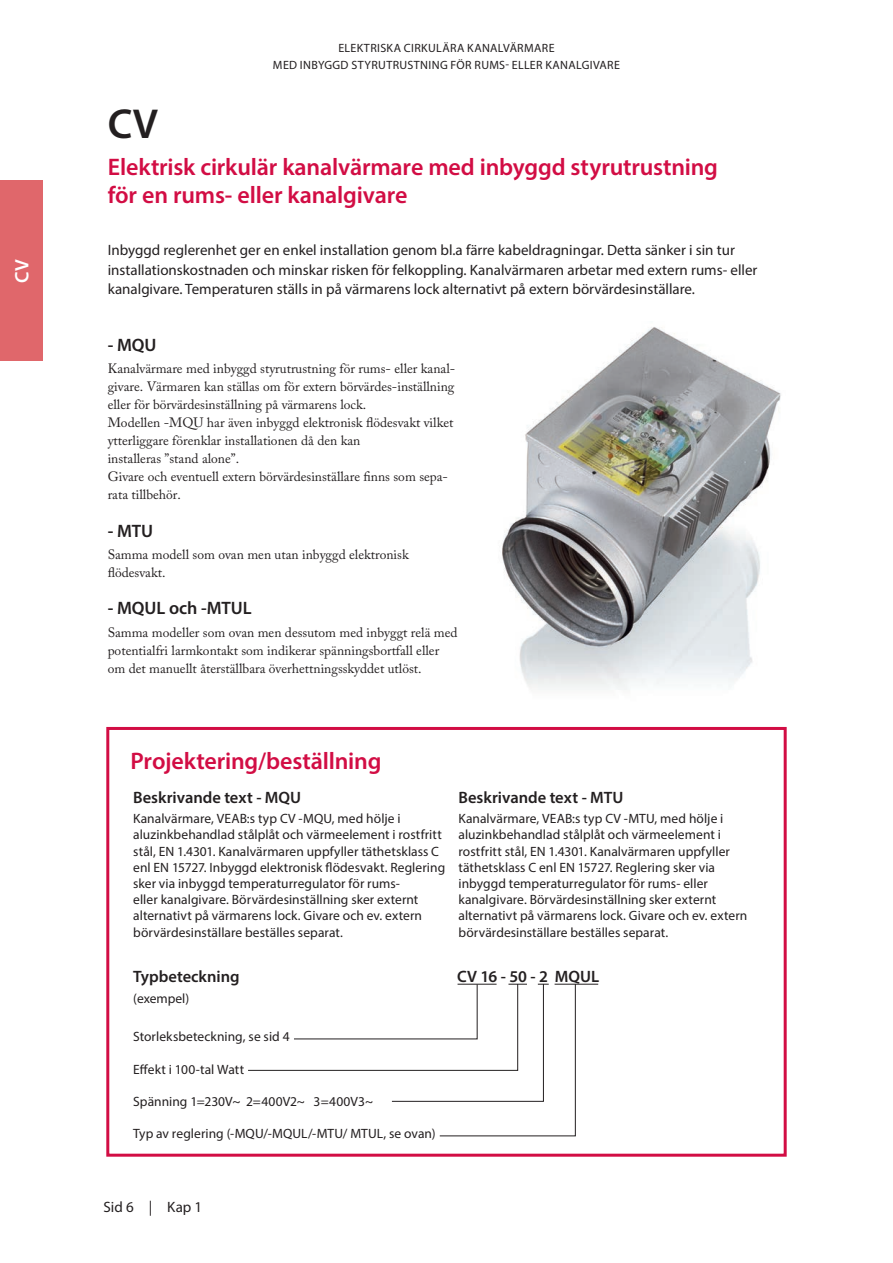
<style>
.page{position:relative;width:893px;height:1263px;background:#fff}
.page>*{position:absolute;margin:0;border:0;box-sizing:border-box;transform-origin:0 0}
.Rubrik_-_Svart{font:600 42px "Myriad Pro";color:#231f20}
.Mell2_-_Röd{font:600 24px "Myriad Pro";letter-spacing:-.01em;color:#d20d44}
.t1{font:600 19.5px "Myriad Pro";color:#fff}
.Mell_-_Svart{font:600 18px "Myriad Pro";letter-spacing:-.005em;color:#231f20}
.Beskrivande_text_-_r{font:600 16.5px "Myriad Pro";color:#231f20}
.Beskrivande_text_-_t{font:600 16.5px "Myriad Pro";color:#231f20}
.Ingress{font:15px/19.5px "Myriad Pro";color:#231f20}
.Beskrivande_text_-_b{font:13.5px/16.2px "Myriad Pro";letter-spacing:.005em;color:#231f20}
.bröd{font:13.5px/18px "Adobe Caslon Pro";color:#231f20}
.Beskrivande_text_-_X{font:13.5px "Myriad Pro";letter-spacing:.005em;color:#231f20}
.TOP{font:12px "Myriad Pro";letter-spacing:.03em;color:#231f20}
</style>
<div class="page">
<img style="left:502px;top:327px;width:279px;height:363px">
<div style="left:106px;top:727px;width:681px;height:430px;border:3px solid #d20d44"></div>
<svg style="left:248px;top:983px;width:328px;height:153px"></svg>
<hr style="left:555px;top:984px;width:43px;height:1px;background:#231f20">
<div style="left:0;top:181px;width:43px;height:180px;background:#e0676b"></div>
<h3 class="t1" style="left:10px;top:283px;width:25px;rotate:-90deg">CV</h3>
<p class="TOP" style="left:338px;top:40px;width:218px">ELEKTRISKA CIRKULÄRA KANALVÄRMARE</p>
<p class="TOP" style="left:273px;top:57px;width:349px">MED INBYGGD STYRUTRUSTNING FÖR RUMS- ELLER KANALGIVARE</p>
<p class="Rubrik_-_Svart" style="left:108px;top:97px;width:52px">CV</p>
<p class="Mell2_-_Röd" style="left:108px;top:151px;width:612px">Elektrisk cirkulär kanalvärmare med inbyggd styrutrustning</p>
<p class="Mell2_-_Röd" style="left:108px;top:179px;width:301px">för en rums- eller kanalgivare</p>
<p class="Ingress" style="left:108px;top:240px;width:629px">Inbyggd reglerenhet ger en enkel installation genom bl.a färre kabeldragningar. Detta sänker i sin tur</p>
<p class="Ingress" style="left:108px;top:260px;width:651px">installationskostnaden och minskar risken för felkoppling. Kanalvärmaren arbetar med extern rums- eller kanalgivare. Temperaturen ställs in på värmarens lock alternativt på extern börvärdesinställare.</p>
<p class="Mell_-_Svart" style="left:108px;top:333px;width:50px">- MQU</p>
<p class="bröd" style="left:108px;top:359px;width:349px;text-align:justify">Kanalvärmare med inbyggd styrutrustning för rums- eller kanal&shy;givare. Värmaren kan ställas om för extern börvärdes-inställning eller för börvärdesinställning på värmarens lock.</p>
<p class="bröd" style="left:108px;top:413px;width:347px">Modellen -MQU har även inbyggd elektronisk flödesvakt vilket ytterliggare förenklar installationen då den kan<br>installeras ”stand alone”.<br>Givare och eventuell extern börvärdesinställare finns som sepa&shy;rata tillbehör.</p>
<p class="Mell_-_Svart" style="left:108px;top:519px;width:47px">- MTU</p>
<p class="bröd" style="left:108px;top:545px;width:302px">Samma modell som ovan men utan inbyggd elektronisk flödesvakt.</p>
<p class="Mell_-_Svart" style="left:108px;top:597px;width:146px">- MQUL och -MTUL</p>
<p class="bröd" style="left:108px;top:623px;width:351px">Samma modeller som ovan men dessutom med inbyggt relä med potentialfri larmkontakt som indikerar spänningsbortfall eller om det manuellt återställbara överhettningsskyddet utlöst.</p>
<p class="Mell2_-_Röd" style="left:131px;top:746px;width:252px">Projektering/beställning</p>
<p class="Beskrivande_text_-_r" style="left:133px;top:787px;width:169px">Beskrivande text - MQU</p>
<p class="Beskrivande_text_-_b" style="left:133px;top:810px;width:313px">Kanalvärmare, VEAB:s typ CV -MQU, med hölje i aluzinkbehandlad stålplåt och värmeelement i rostfritt stål, EN 1.4301. Kanalvärmaren uppfyller täthetsklass C enl EN 15727. Inbyggd elektronisk flödesvakt. Reglering sker via inbyggd temperaturregulator för rums-<br>eller kanalgivare. Börvärdesinställning sker externt alternativt på värmarens lock. Givare och ev. extern börvärdesinställare beställes separat.</p>
<p class="Beskrivande_text_-_r" style="left:459px;top:787px;width:166px">Beskrivande text - MTU</p>
<p class="Beskrivande_text_-_b" style="left:459px;top:810px;width:290px">Kanalvärmare, VEAB:s typ CV -MTU, med hölje i aluzinkbehandlad stålplåt och värmeelement i rostfritt stål, EN 1.4301. Kanalvärmaren uppfyller täthetsklass C enl EN 15727. Reglering sker via inbyggd temperaturregulator för rums- eller kanalgivare. Börvärdesinställning sker externt alternativt på värmarens lock. Givare och ev. extern börvärdesinställare beställes separat.</p>
<p class="Beskrivande_text_-_t" style="left:133px;top:966px;width:108px">Typbeteckning</p>
<p class="Beskrivande_text_-_t" style="left:457px;top:966px;width:143px">CV 16 - 50 - 2 MQUL</p>
<p class="Beskrivande_text_-_b" style="left:133px;top:991px;width:58px">(exempel)</p>
<p class="Beskrivande_text_-_X" style="left:133px;top:1028px;width:158px">Storleksbeteckning, se sid 4</p>
<p class="Beskrivande_text_-_X" style="left:133px;top:1061px;width:113px">Effekt i 100-tal Watt</p>
<p class="Beskrivande_text_-_X" style="left:133px;top:1093px;width:241px">Spänning 1=230V~ 2=400V2~ 3=400V3~</p>
<p class="Beskrivande_text_-_X" style="left:133px;top:1125px;width:304px">Typ av reglering (-MQU/-MQUL/-MTU/ MTUL, se ovan)</p>
<p class="Ingress" style="left:103px;top:1197px;width:100px">Sid 6 | Kap 1</p>
</div>
